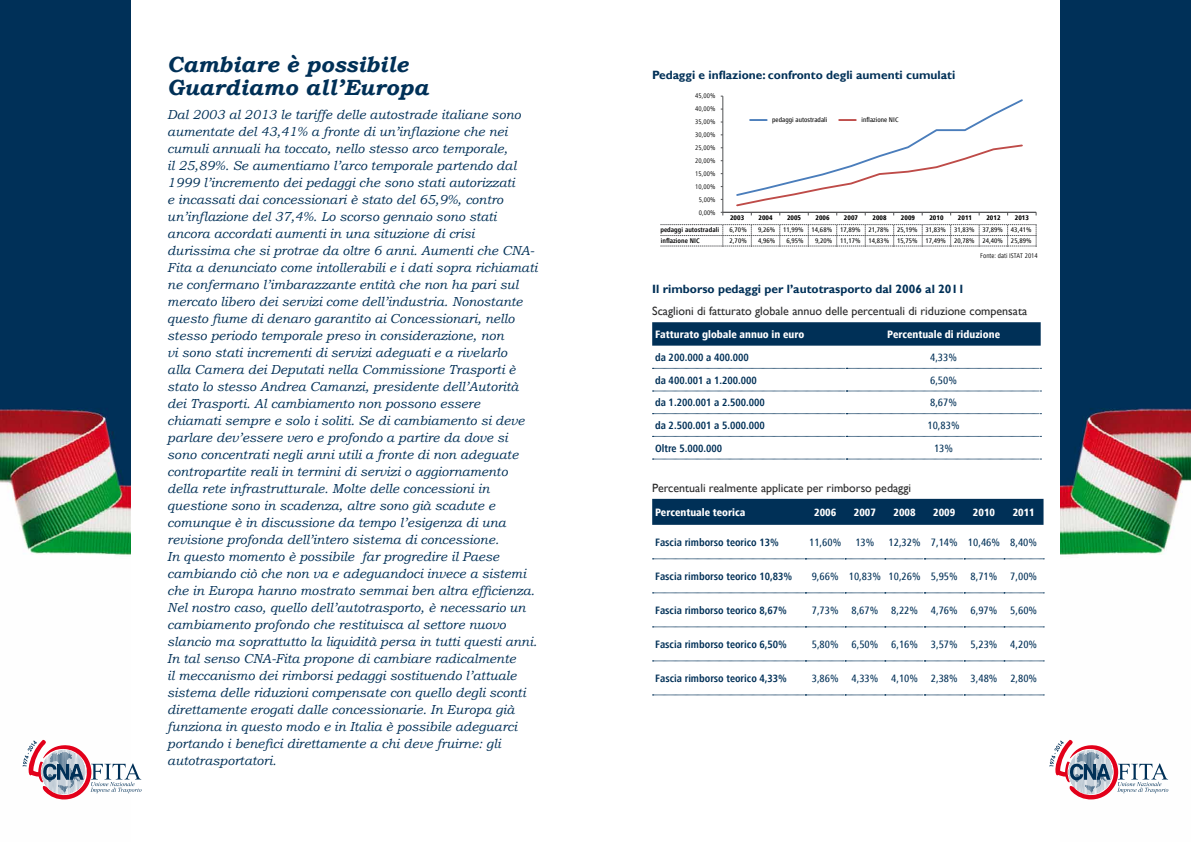
<style>
.page{position:relative;width:1191px;height:842px;background:#fff}
.page>*{position:absolute;margin:0;border:0;box-sizing:border-box;transform-origin:0 0}
.t1{font:italic 700 22px/23px "Bookman Old Style";color:#003057}
.t2{font:italic 13px/17px "Bookman Old Style";color:#003057}
.t3{font:12px/22.9px "Gill Sans";color:#282829}
.t4{font:700 12px "Gill Sans";color:#003057}
.t5{font:700 condensed 11px "Frutiger Next LT";color:#003057}
.t6{font:500 condensed 11px "Frutiger Next LT";color:#003057}
.t7{font:800 condensed 11px "Frutiger Next LT";color:#fff}
.t8{font:700 8.7px "Gill Sans";color:#0f243e}
.t9{font:500 condensed 7px "Frutiger Next LT";letter-spacing:.005em;color:#000}
.t10{font:condensed 7px "Frutiger Next LT";letter-spacing:.005em;color:#000}
.t11{font:800 condensed 7px "Frutiger Next LT";letter-spacing:.005em;color:#000}
.t12{font:700 condensed 7px "Frutiger Next LT";letter-spacing:.005em;color:#000}
.s1{font-weight:700;color:#003057}
</style>
<div class="page">
<img style="left:0;top:0;width:130px;height:767px">
<svg style="left:23px;top:740px;width:118px;height:60px"></svg>
<img style="left:1060px;top:0;width:131px;height:791px">
<svg style="left:1049px;top:740px;width:119px;height:60px"></svg>
<hr style="left:722px;top:96px;width:1px;height:116px;background:#505153">
<hr style="left:723px;top:212px;width:313px;height:1px;background:#505153">
<svg style="left:735px;top:99px;width:289px;height:116px"></svg>
<svg style="left:660px;top:224px;width:377px;height:23px"></svg>
<svg style="left:652px;top:322px;width:388px;height:24px;background:#06355b"></svg>
<svg style="left:652px;top:368px;width:389px;height:1px"></svg>
<svg style="left:652px;top:391px;width:389px;height:1px"></svg>
<svg style="left:652px;top:413px;width:389px;height:1px"></svg>
<svg style="left:652px;top:436px;width:389px;height:1px"></svg>
<svg style="left:652px;top:459px;width:389px;height:1px"></svg>
<div style="left:652px;top:499px;width:391px;height:26px;background:#003057"></div>
<svg style="left:652px;top:559px;width:392px;height:1px"></svg>
<svg style="left:652px;top:593px;width:392px;height:1px"></svg>
<svg style="left:652px;top:627px;width:392px;height:1px"></svg>
<svg style="left:652px;top:661px;width:392px;height:1px"></svg>
<svg style="left:652px;top:695px;width:392px;height:1px"></svg>
<p class="t1" style="left:167px;top:53px;width:262px">Cambiare è possibile<br>Guardiamo all’Europa</p>
<p class="t2" style="left:167px;top:106px;width:371px">Dal 2003 al 2013 le tariffe delle autostrade italiane sono aumentate del 43,41% a fronte di un’inflazione che nei cumuli annuali ha toccato, nello stesso arco temporale,<br>il 25,89%. Se aumentiamo l’arco temporale partendo dal 1999 l’incremento dei pedaggi che sono stati autorizzati<br>e incassati dai concessionari è stato del 65,9%, contro un’inflazione del 37,4%. Lo scorso gennaio sono stati ancora accordati aumenti in una situzione di crisi durissima che si protrae da oltre 6 anni. Aumenti che CNA-Fita a denunciato come intollerabili e i dati sopra richiamati ne confermano l’imbarazzante entità che non ha pari sul mercato libero dei servizi come dell’industria. Nonostante questo fiume di denaro garantito ai Concessionari, nello stesso periodo temporale preso in considerazione, non<br>vi sono stati incrementi di servizi adeguati e a rivelarlo<br>alla Camera dei Deputati nella Commissione Trasporti è stato lo stesso Andrea Camanzi, presidente dell’Autorità dei Trasporti. Al cambiamento non possono essere<br>chiamati sempre e solo i soliti. Se di cambiamento si deve parlare dev’essere vero e profondo a partire da dove si sono concentrati negli anni utili a fronte di non adeguate contropartite reali in termini di servizi o aggiornamento della rete infrastrutturale. Molte delle concessioni in questione sono in scadenza, altre sono già scadute e comunque è in discussione da tempo l’esigenza di una revisione profonda dell’intero sistema di concessione.<br>In questo momento è possibile far progredire il Paese cambiando ciò che non va e adeguandoci invece a sistemi che in Europa hanno mostrato semmai ben altra efficienza.<br>Nel nostro caso, quello dell’autotrasporto, è necessario un cambiamento profondo che restituisca al settore nuovo slancio ma soprattutto la liquidità persa in tutti questi anni.<br>In tal senso CNA-Fita propone di cambiare radicalmente<br>il meccanismo dei rimborsi pedaggi sostituendo l’attuale sistema delle riduzioni compensate con quello degli sconti direttamente erogati dalle concessionarie. In Europa già funziona in questo modo e in Italia è possibile adeguarci portando i benefici direttamente a chi deve fruirne: gli autotrasportatori.</p>
<p class="t4" style="left:652px;top:68px;width:305px">Pedaggi e inflazione: confronto degli aumenti cumulati</p>
<p class="t8" style="left:657px;top:75px;width:222px">Pedaggi e inflazione: confronto degli aumenti cumulati</p>
<p class="t10" style="left:695px;top:92px;width:22px">45,00%</p>
<p class="t10" style="left:695px;top:105px;width:22px">40,00%</p>
<p class="t10" style="left:695px;top:118px;width:22px">35,00%</p>
<p class="t10" style="left:695px;top:131px;width:22px">30,00%</p>
<p class="t10" style="left:695px;top:144px;width:22px">25,00%</p>
<p class="t10" style="left:695px;top:157px;width:22px">20,00%</p>
<p class="t10" style="left:695px;top:170px;width:22px">15,00%</p>
<p class="t10" style="left:695px;top:183px;width:22px">10,00%</p>
<p class="t10" style="left:699px;top:196px;width:18px">5,00%</p>
<p class="t10" style="left:699px;top:208px;width:18px">0,00%</p>
<p class="t9" style="left:772px;top:116px;width:57px">pedaggi autostradali</p>
<p class="t9" style="left:861px;top:116px;width:38px">inflazione NIC</p>
<p class="t11" style="left:730px;top:213px;width:16px">2003</p>
<p class="t11" style="left:758px;top:213px;width:16px">2004</p>
<p class="t11" style="left:787px;top:213px;width:16px">2005</p>
<p class="t11" style="left:815px;top:213px;width:16px">2006</p>
<p class="t11" style="left:844px;top:213px;width:16px">2007</p>
<p class="t11" style="left:872px;top:213px;width:16px">2008</p>
<p class="t11" style="left:901px;top:213px;width:16px">2009</p>
<p class="t11" style="left:929px;top:213px;width:16px">2010</p>
<p class="t11" style="left:958px;top:213px;width:16px">2011</p>
<p class="t11" style="left:986px;top:213px;width:16px">2012</p>
<p class="t11" style="left:1015px;top:213px;width:16px">2013</p>
<p class="t12" style="left:660px;top:226px;width:60px">pedaggi autostradali</p>
<p class="t9" style="left:729px;top:226px;width:19px">6,70%</p>
<p class="t9" style="left:758px;top:226px;width:275px">9,26% 11,99% 14,68% 17,89% 21,78% 25,19% 31,83% 31,83% 37,89% 43,41%</p>
<p class="t12" style="left:660px;top:237px;width:41px">inflazione NIC</p>
<p class="t9" style="left:729px;top:237px;width:19px">2,70%</p>
<p class="t9" style="left:758px;top:237px;width:19px">4,96%</p>
<p class="t9" style="left:786px;top:237px;width:19px">6,95%</p>
<p class="t9" style="left:815px;top:237px;width:218px">9,20% 11,17% 14,83% 15,75% 17,49% 20,78% 24,40% 25,89%</p>
<p class="t10" style="left:980px;top:252px;width:59px">Fonte: dati ISTAT 2014</p>
<p class="t3" style="left:652px;top:277px;width:376px"><span class="s1">Il rimborso pedaggi per l’autotrasporto dal 2006 al 2011<br></span>Scaglioni di fatturato globale annuo delle percentuali di riduzione compensata</p>
<p class="t7" style="left:655px;top:328px;width:151px">Fatturato globale annuo in euro</p>
<p class="t7" style="left:887px;top:328px;width:114px">Percentuale di riduzione</p>
<p class="t5" style="left:655px;top:351px;width:95px">da 200.000 a 400.000</p>
<p class="t6" style="left:930px;top:351px;width:28px">4,33%</p>
<p class="t5" style="left:655px;top:374px;width:103px">da 400.001 a 1.200.000</p>
<p class="t6" style="left:930px;top:374px;width:28px">6,50%</p>
<p class="t5" style="left:655px;top:396px;width:111px">da 1.200.001 a 2.500.000</p>
<p class="t6" style="left:930px;top:397px;width:28px">8,67%</p>
<p class="t5" style="left:655px;top:419px;width:111px">da 2.500.001 a 5.000.000</p>
<p class="t6" style="left:927px;top:419px;width:34px">10,83%</p>
<p class="t5" style="left:655px;top:442px;width:69px">Oltre 5.000.000</p>
<p class="t6" style="left:934px;top:442px;width:21px">13%</p>
<p class="t3" style="left:652px;top:477px;width:260px">Percentuali realmente applicate per rimborso pedaggi</p>
<p class="t7" style="left:655px;top:506px;width:92px">Percentuale teorica</p>
<p class="t7" style="left:814px;top:506px;width:24px">2006</p>
<p class="t7" style="left:854px;top:506px;width:24px">2007</p>
<p class="t7" style="left:893px;top:506px;width:24px">2008</p>
<p class="t7" style="left:933px;top:506px;width:24px">2009</p>
<p class="t7" style="left:973px;top:506px;width:24px">2010</p>
<p class="t7" style="left:1012px;top:506px;width:24px">2011</p>
<p class="t5" style="left:655px;top:536px;width:125px">Fascia rimborso teorico 13%</p>
<p class="t6" style="left:809px;top:536px;width:34px">11,60%</p>
<p class="t6" style="left:855px;top:536px;width:21px">13%</p>
<p class="t6" style="left:888px;top:536px;width:150px">12,32% 7,14% 10,46% 8,40%</p>
<p class="t5" style="left:655px;top:570px;width:139px">Fascia rimborso teorico 10,83%</p>
<p class="t6" style="left:811px;top:570px;width:227px">9,66% 10,83% 10,26% 5,95% 8,71% 7,00%</p>
<p class="t5" style="left:655px;top:604px;width:133px">Fascia rimborso teorico 8,67%</p>
<p class="t6" style="left:811px;top:604px;width:227px">7,73% 8,67% 8,22% 4,76% 6,97% 5,60%</p>
<p class="t5" style="left:655px;top:638px;width:133px">Fascia rimborso teorico 6,50%</p>
<p class="t6" style="left:811px;top:638px;width:227px">5,80% 6,50% 6,16% 3,57% 5,23% 4,20%</p>
<p class="t5" style="left:655px;top:672px;width:133px">Fascia rimborso teorico 4,33%</p>
<p class="t6" style="left:812px;top:672px;width:227px">3,86% 4,33% 4,10% 2,38% 3,48% 2,80%</p>
</div>
